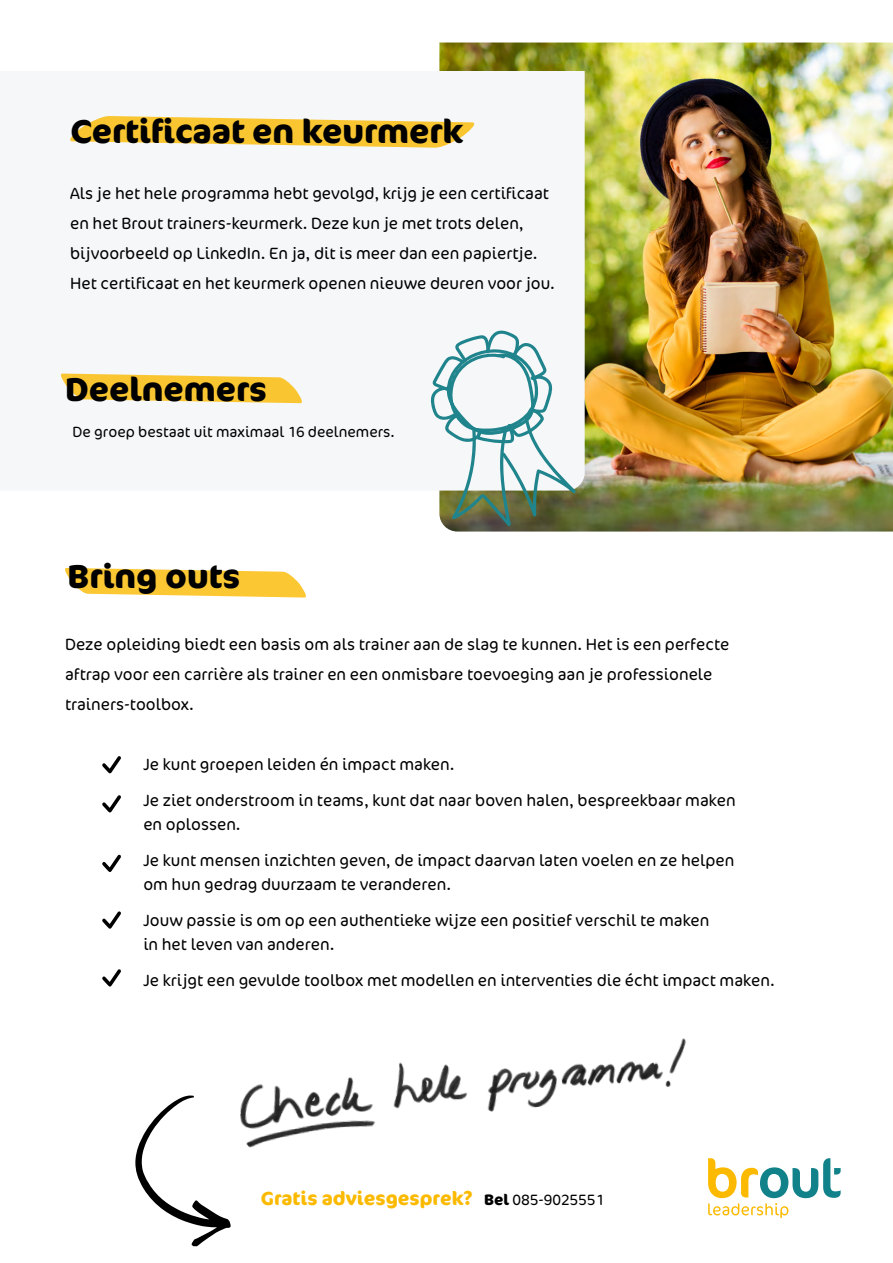
<style>
.page{position:relative;width:893px;height:1263px;background:#fff}
.page>*{position:absolute;margin:0;border:0;box-sizing:border-box;transform-origin:0 0}
.t1{font:700 33px "Cocon Pro";color:#000}
.t2{font:700 18.9px "Cocon Pro";color:#fbba00}
.t3{font:300 16.5px/30px "Cocon Pro";color:#000}
.t4{font:300 15px "Cocon Pro";color:#000}
.s1{font-size:15.15px;color:#000}
.s2{font-weight:300;font-size:15.15px;color:#000}
</style>
<div class="page">
<img style="left:439px;top:43px;width:454px;height:488px">
<div style="left:291px;top:71px;width:294px;height:420px;background:#f5f7f9"></div>
<img style="left:240px;top:1038px;width:446px;height:110px">
<svg style="left:61px;top:373px;width:244px;height:30px"></svg>
<svg style="left:70px;top:116px;width:410px;height:32px"></svg>
<svg style="left:430px;top:330px;width:146px;height:197px"></svg>
<svg style="left:65px;top:568px;width:241px;height:30px"></svg>
<svg style="left:102px;top:756px;width:19px;height:18px"></svg>
<svg style="left:102px;top:795px;width:19px;height:18px"></svg>
<svg style="left:102px;top:854px;width:19px;height:18px"></svg>
<svg style="left:102px;top:911px;width:19px;height:18px"></svg>
<svg style="left:102px;top:969px;width:19px;height:18px"></svg>
<svg style="left:708px;top:1158px;width:133px;height:60px"></svg>
<svg style="left:135px;top:1095px;width:96px;height:151px"></svg>
<h1 class="t1" style="left:70px;top:108px;width:394px">Certificaat en keurmerk</h1>
<p class="t3" style="left:70px;top:178px;width:486px">Als je het hele programma hebt gevolgd, krijg je een certificaat en het Brout trainers-keurmerk. Deze kun je met trots delen, bijvoorbeeld op LinkedIn. En ja, dit is meer dan een papiertje.<br>Het certificaat en het keurmerk openen nieuwe deuren voor jou.</p>
<h1 class="t1" style="left:65px;top:366px;width:203px">Deelnemers</h1>
<p class="t4" style="left:72px;top:422px;width:324px">De groep bestaat uit maximaal 16 deelnemers.</p>
<h1 class="t1" style="left:68px;top:554px;width:174px">Bring outs</h1>
<p class="t3" style="left:65px;top:629px;width:666px">Deze opleiding biedt een basis om als trainer aan de slag te kunnen. Het is een perfecte aftrap voor een carrière als trainer en een onmisbare toevoeging aan je professionele trainers-toolbox.</p>
<p class="t3" style="left:143px;top:746px;width:594px;line-height:36px">Je kunt groepen leiden én impact maken.<br>Je ziet onderstroom in teams, kunt dat naar boven halen, bespreekbaar maken</p>
<p class="t3" style="left:143px;top:806px;width:593px;line-height:36px">en oplossen.<br>Je kunt mensen inzichten geven, de impact daarvan laten voelen en ze helpen</p>
<p class="t3" style="left:143px;top:866px;width:568px;line-height:36px">om hun gedrag duurzaam te veranderen.<br>Jouw passie is om op een authentieke wijze een positief verschil te maken</p>
<p class="t3" style="left:143px;top:926px;width:633px;line-height:36px">in het leven van anderen.<br>Je krijgt een gevulde toolbox met modellen en interventies die écht impact maken.</p>
<p class="t2" style="left:261px;top:1185px;width:345px">Gratis adviesgesprek? <span class="s1">Bel</span> <span class="s2">085-9025551</span></p>
</div>
